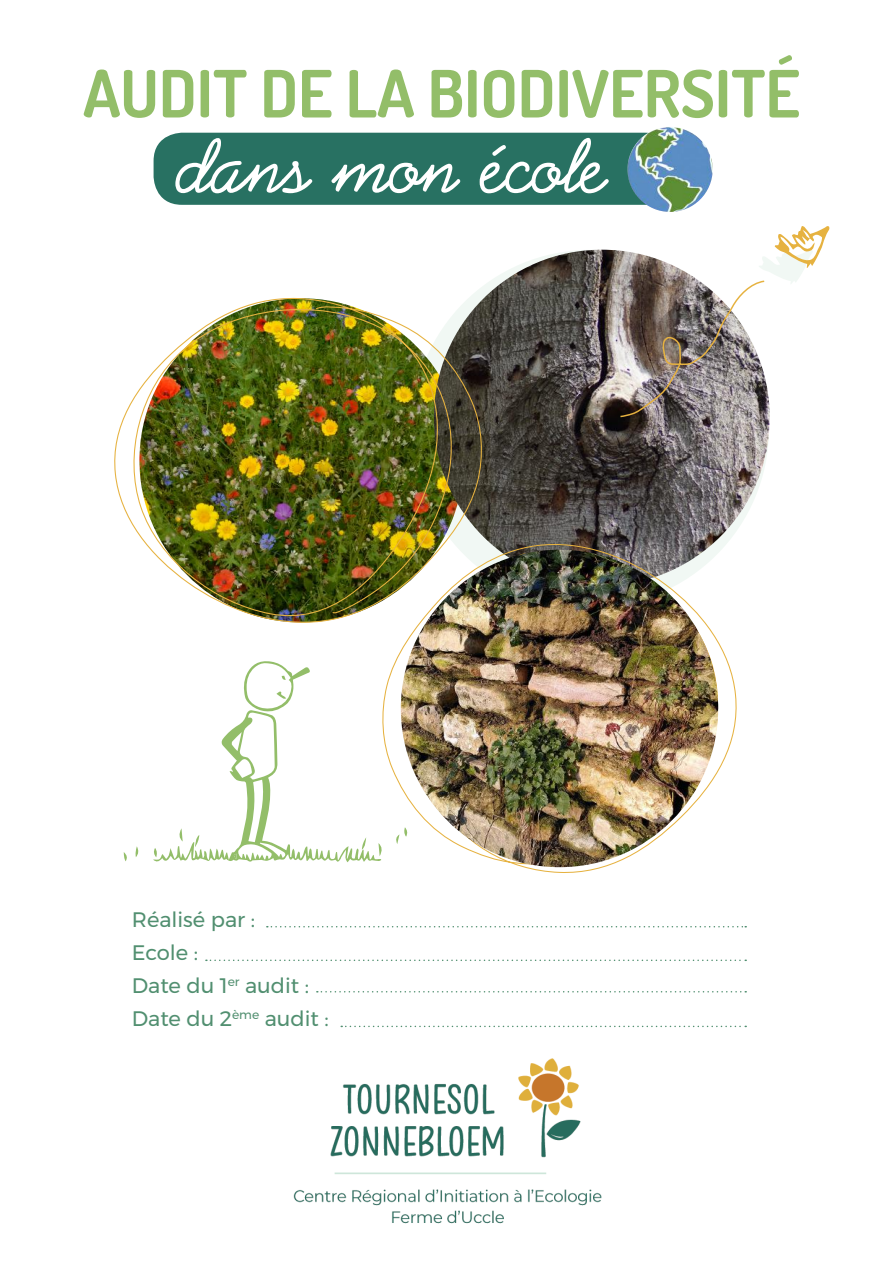
<style>
.page{position:relative;width:893px;height:1263px;background:#fff}
.page>*{position:absolute;margin:0;border:0;box-sizing:border-box;transform-origin:0 0}
.t1{font:81.75px "Abrazo Script S Si Normal";color:#fff}
.t2{font:700 65.1px "Dosis";color:#93be69}
.t3{font:21px/33px "Montserrat";color:#518f70}
</style>
<div class="page">
<div style="left:154px;top:133px;width:519px;height:72px;background:#287162;border-radius:28px"></div>
<img style="left:293px;top:1058px;width:309px;height:166px">
<svg style="left:206px;top:959px;width:540px;height:2px"></svg>
<svg style="left:267px;top:926px;width:479px;height:1px"></svg>
<svg style="left:317px;top:991px;width:429px;height:1px"></svg>
<svg style="left:341px;top:1026px;width:405px;height:1px"></svg>
<img style="left:434px;top:250px;width:336px;height:336px;border-radius:168px">
<svg style="left:383px;top:539px;width:354px;height:334px"></svg>
<img style="left:114px;top:295px;width:371px;height:332px">
<svg style="left:395px;top:827px;width:13px;height:17px"></svg>
<svg style="left:135px;top:846px;width:4px;height:11px"></svg>
<svg style="left:153px;top:661px;width:230px;height:201px"></svg>
<svg style="left:124px;top:852px;width:3px;height:9px"></svg>
<svg style="left:619px;top:226px;width:210px;height:192px"></svg>
<img style="left:627px;top:127px;width:86px;height:85px;border-radius:43px">
<img style="left:401px;top:550px;width:317px;height:317px;border-radius:159px">
<h2 class="t2" style="left:83px;top:52px;width:718px">AUDIT DE LA BIODIVERSITÉ</h2>
<h1 class="t1" style="left:178px;top:126px;width:431px">dans mon école</h1>
<p class="t3" style="left:132px;top:903px;width:198px">Réalisé par :<br>Ecole :<br>Date du 1<sup>er</sup> audit :<br>Date du 2<sup>ème</sup> audit :</p>
</div>
